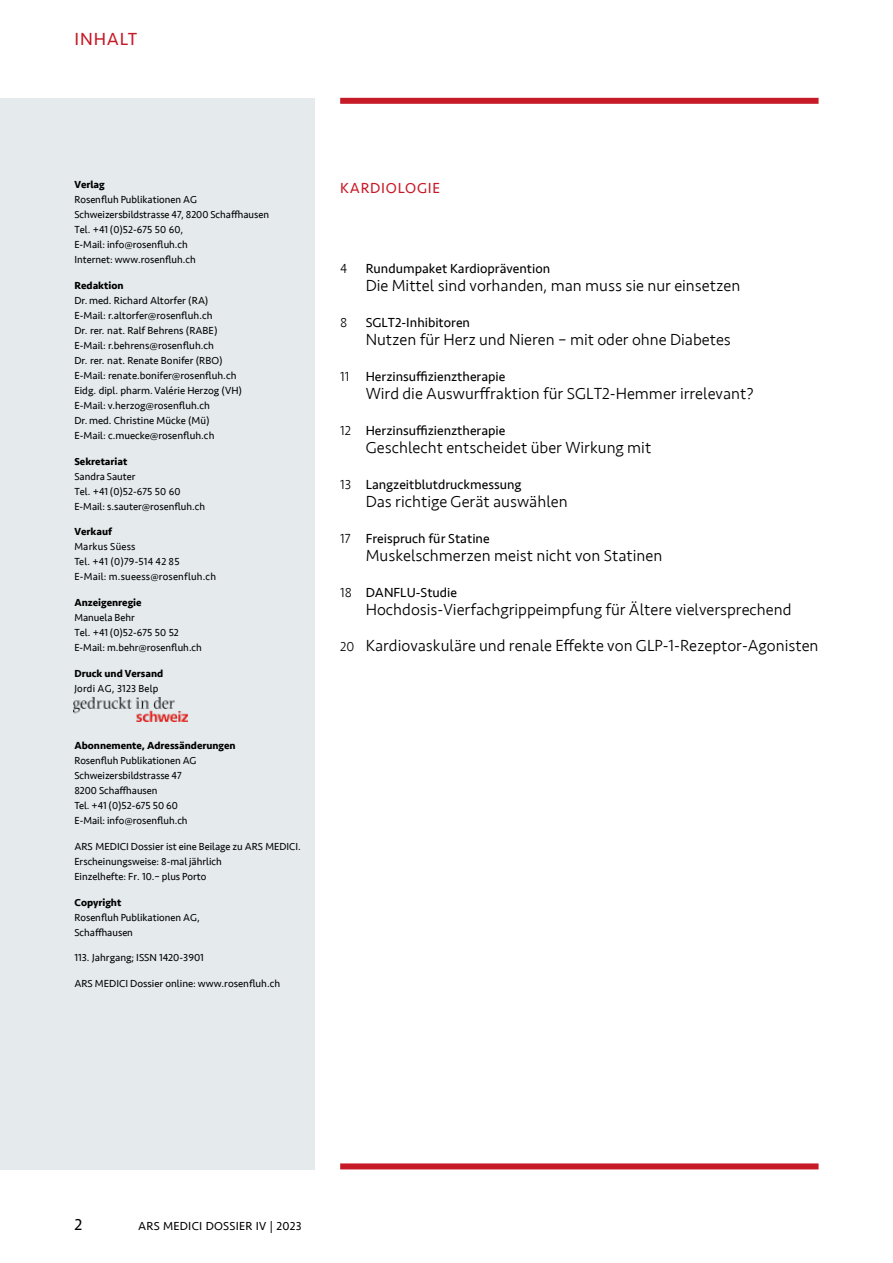
<style>
.page{position:relative;width:893px;height:1263px;background:#fff}
.page>*{position:absolute;margin:0;border:0;box-sizing:border-box;transform-origin:0 0}
.t1{font:18px "Seravek";letter-spacing:.05em;color:#c61a27}
.t2{font:300 16.5px/36px "Seravek";color:#000}
.t3{font:16.5px "Seravek";color:#000}
.t4{font:15px "Seravek";letter-spacing:.05em;color:#c61a27}
.t5{font:13.5px "Seravek";color:#000}
.t6{font:300 13.5px "Seravek";color:#000}
.t7{font:12px "Seravek";letter-spacing:.02em;color:#000}
.t8{font:10.5px/15px "Seravek";color:#000}
.t9{font:700 10.5px "Seravek";color:#000}
.t10{font:10.5px/15px "Seravek";letter-spacing:.02em;color:#000}
</style>
<div class="page">
<div style="left:340px;top:98px;width:479px;height:6px;background:#c61a27"></div>
<div style="left:0;top:98px;width:315px;height:1071px;background:#e5eaed"></div>
<div style="left:340px;top:1163px;width:479px;height:6px;background:#c61a27"></div>
<img style="left:74px;top:698px;width:113px;height:24px">
<h1 class="t1" style="left:74px;top:25px;width:65px">INHALT</h1>
<p class="t9" style="left:74px;top:176px;width:32px">Verlag</p>
<p class="t8" style="left:74px;top:192px;width:196px">Rosenfluh Publikationen AG<br>Schweizersbildstrasse 47, 8200 Schaffhausen<br>Tel. +41 (0) 52-675 50 60,<br>-E Mail: info@rosenfluh.ch<br>Internet: www.rosenfluh.ch</p>
<p class="t9" style="left:74px;top:277px;width:51px">Redaktion</p>
<p class="t8" style="left:74px;top:293px;width:169px">Dr. med. Richard Altorfer (RA(<br>-E Mail .r: altorfer@rosenfluh.ch<br>Dr. rer. nat. Ralf Behrens (RABE(<br>-E Mail .r: behrens@rosenfluh.ch<br>Dr. rer. nat. Renate Bonifer (RBO(<br>-E Mail: renate.bonifer@rosenfluh.ch Eidg. dipl. pharm. Valérie Herzog (VH( -E Mail .v: herzog@rosenfluh.ch<br>Dr. med. Christine Mücke (Mü(<br>-E Mail .c: muecke@rosenfluh.ch</p>
<p class="t9" style="left:74px;top:453px;width:54px">Sekretariat</p>
<p class="t8" style="left:74px;top:469px;width:132px">Sandra Sauter<br>Tel. +41 (0) 52-675 50 60<br>-E Mail .s: sauter@rosenfluh.ch</p>
<p class="t9" style="left:74px;top:523px;width:39px">Verkauf</p>
<p class="t10" style="left:74px;top:539px;width:143px">Markus Süess<br>Tel. +41 (0) 79-514 42 85<br>-E Mail m: .sueess@rosenfluh.ch</p>
<p class="t9" style="left:74px;top:594px;width:69px">Anzeigenregie</p>
<p class="t8" style="left:74px;top:610px;width:129px">Manuela Behr<br>Tel. +41 (0) 52-675 50 52<br>-E Mail m: .behr@rosenfluh.ch</p>
<p class="t9" style="left:74px;top:665px;width:90px">Druck und Versand</p>
<p class="t10" style="left:74px;top:680px;width:86px">Jordi AG, 3123 Belp</p>
<p class="t9" style="left:74px;top:737px;width:163px">Abonnemente, Adressänderungen</p>
<p class="t8" style="left:74px;top:753px;width:124px">Rosenfluh Publikationen AG<br>Schweizersbildstrasse 47<br>8200 Schaffhausen<br>Tel. +41 (0) 52-675 50 60<br>-E Mail: info@rosenfluh.ch</p>
<p class="t8" style="left:74px;top:839px;width:228px">ARS MEDICI Dossier ist eine Beilage zu ARS MEDICI.<br>Erscheinungsweise: 8-mal jährlich<br>Einzelhefte: Fr. 10.– plus Porto</p>
<p class="t9" style="left:74px;top:894px;width:48px">Copyright</p>
<p class="t8" style="left:74px;top:910px;width:127px">Rosenfluh Publikationen AG,<br>Schaffhausen</p>
<p class="t8" style="left:74px;top:950px;width:131px">113. Jahrgang; ISSN 1420-3901</p>
<p class="t8" style="left:74px;top:976px;width:207px">ARS MEDICI Dossier online: www.rosenfluh.ch</p>
<h3 class="t4" style="left:340px;top:177px;width:102px">KARDIOLOGIE</h3>
<p class="t6" style="left:340px;top:260px;width:9px">4</p>
<p class="t6" style="left:340px;top:314px;width:9px">8</p>
<p class="t6" style="left:340px;top:368px;width:11px">11</p>
<p class="t6" style="left:340px;top:422px;width:12px">12</p>
<p class="t6" style="left:340px;top:476px;width:12px">13</p>
<p class="t6" style="left:340px;top:530px;width:12px">17</p>
<p class="t6" style="left:340px;top:584px;width:13px">18</p>
<p class="t6" style="left:340px;top:638px;width:16px">20</p>
<p class="t5" style="left:366px;top:258px;width:186px">Rundumpaket Kardioprävention</p>
<h2 class="t2" style="left:366px;top:267px;width:376px">Die Mittel sind vorhanden, man muss sie nur einsetzen</h2>
<p class="t5" style="left:366px;top:312px;width:106px">SGLT2-Inhibitoren</p>
<h2 class="t2" style="left:366px;top:321px;width:367px">Nutzen für Herz und Nieren – mit oder ohne Diabetes</h2>
<p class="t5" style="left:366px;top:366px;width:141px">Herzinsuffizienztherapie</p>
<h2 class="t2" style="left:366px;top:375px;width:390px">Wird die Auswurffraktion für SGLT2-Hemmer irrelevant?</h2>
<p class="t5" style="left:366px;top:420px;width:141px">Herzinsuffizienztherapie</p>
<h2 class="t2" style="left:366px;top:429px;width:287px">Geschlecht entscheidet über Wirkung mit</h2>
<p class="t5" style="left:366px;top:474px;width:157px">Langzeitblutdruckmessung</p>
<h2 class="t2" style="left:366px;top:483px;width:204px">Das richtige Gerät auswählen</h2>
<p class="t5" style="left:366px;top:528px;width:125px">Freispruch für Statine</p>
<h2 class="t2" style="left:366px;top:537px;width:298px">Muskelschmerzen meist nicht von Statinen</h2>
<p class="t5" style="left:366px;top:582px;width:93px">DANFLU-Studie</p>
<h2 class="t2" style="left:366px;top:591px;width:454px">Hochdosis-Vierfachgrippeimpfung für Ältere vielversprechend<br>Kardiovaskuläre und renale Effekte von GLP-1-Rezeptor-Agonisten</h2>
<h2 class="t3" style="left:74px;top:1212px;width:9px">2</h2>
<p class="t7" style="left:138px;top:1217px;width:165px">ARS MEDICI DOSSIER IV | 2023</p>
</div>
